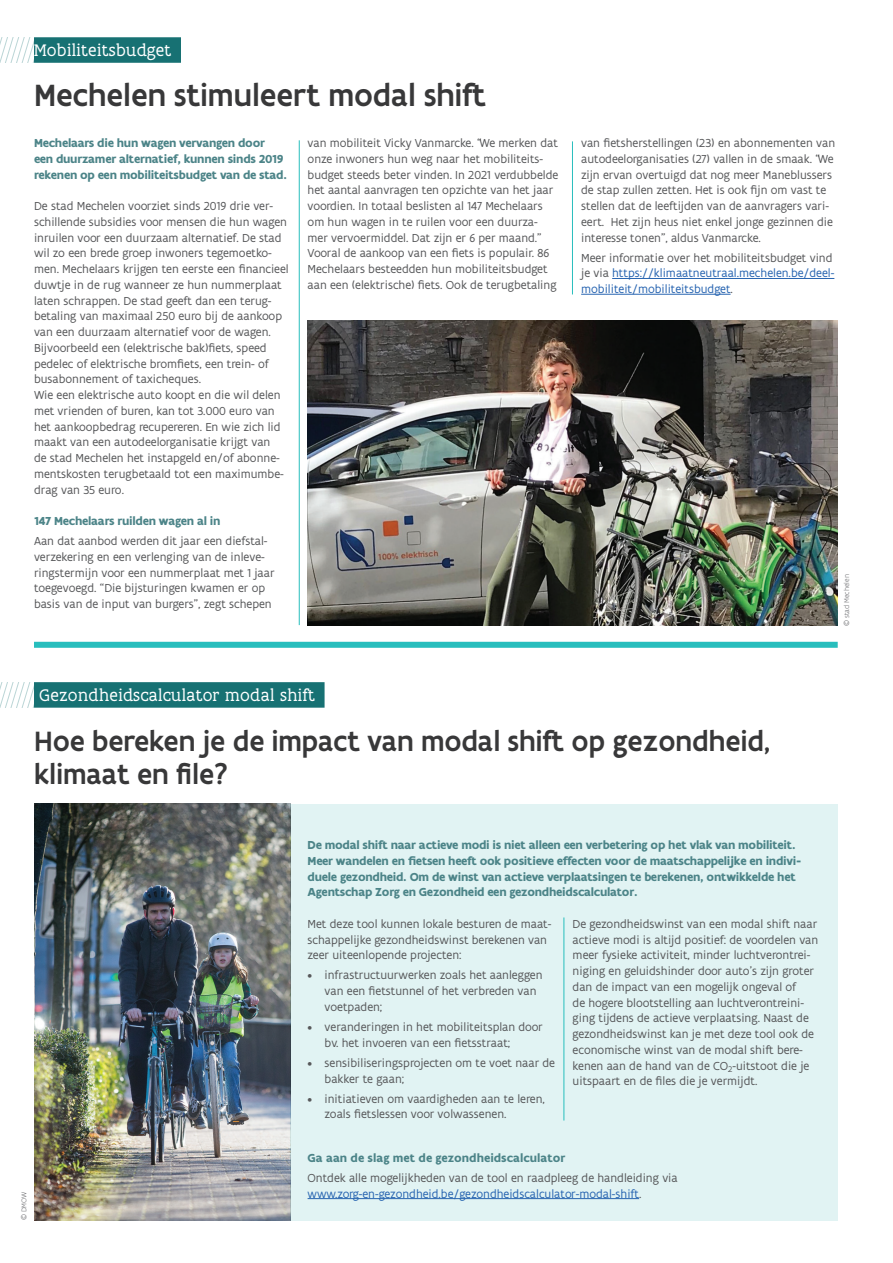
<style>
.page{position:relative;width:893px;height:1263px;background:#fff}
.page>*{position:absolute;margin:0;border:0;box-sizing:border-box;transform-origin:0 0}
.t1{font:500 33px "Flanders Art Sans";color:#383839}
.t2{font:500 30px/33px "Flanders Art Sans";color:#383839}
.t3{font:18px "Flanders Art Serif";letter-spacing:.02em;color:#fff}
.t4{font:12.45px/15.8px "Flanders Art Sans";color:#57585a}
.t5{font:700 12.45px/15.8px "Flanders Art Sans";letter-spacing:-.02em;color:#4c8488}
.t6{font:12.45px/15.8px "Flanders Art Sans";color:#2865b1}
.t7{font:700 12.45px "Flanders Art Sans";color:#4c8488}
.t8{font:300 7.5px "Flanders Art Sans";color:#6c6d70}
.s1{color:#57585a}
.s2{color:#2865b1}
</style>
<div class="page">
<img style="left:34px;top:804px;width:257px;height:416px">
<div style="left:291px;top:804px;width:547px;height:416px;background:#e1f3f3"></div>
<hr style="left:612px;top:278px;width:222px;height:1px;background:#2865b1">
<hr style="left:581px;top:294px;width:150px;height:1px;background:#2865b1">
<div style="left:34px;top:37px;width:147px;height:26px;background:#177173"></div>
<div style="left:34px;top:682px;width:291px;height:26px;background:#177173"></div>
<svg style="left:0;top:38px;width:35px;height:25px"></svg>
<svg style="left:0;top:683px;width:35px;height:25px"></svg>
<div style="left:34px;top:642px;width:804px;height:6px;background:#28bebd"></div>
<img style="left:308px;top:321px;width:530px;height:304px">
<hr style="left:299px;top:140px;width:1px;height:485px;background:#28bebd">
<hr style="left:572px;top:141px;width:1px;height:153px;background:#28bebd">
<hr style="left:308px;top:1198px;width:331px;height:1px;background:#2865b1">
<hr style="left:564px;top:917px;width:1px;height:203px;background:#28bebd">
<h3 class="t3" style="left:34px;top:40px;width:139px">Mobiliteitsbudget</h3>
<h1 class="t1" style="left:34px;top:74px;width:453px">Mechelen stimuleert modal shift</h1>
<p class="t5" style="left:34px;top:135px;width:254px">Mechelaars die hun wagen vervangen door een duurzamer alternatief, kunnen sinds 2019 rekenen op een mobiliteitsbudget van de stad.</p>
<p class="t4" style="left:34px;top:198px;width:256px">De stad Mechelen voorziet sinds 2019 drie ver&shy;schillende subsidies voor mensen die hun wagen inruilen voor een duurzaam alternatief. De stad wil zo een brede groep inwoners tegemoetko&shy;men. Mechelaars krijgen ten eerste een financieel duwtje in de rug wanneer ze hun nummerplaat laten schrappen. De stad geeft dan een terug&shy;betaling van maximaal 250 euro bij de aankoop van een duurzaam alternatief voor de wagen.<br>Bijvoorbeeld een (elektrische bak)fiets, speed pedelec of elektrische bromfiets, een trein- of busabonnement of taxicheques.<br>Wie een elektrische auto koopt en die wil delen met vrienden of buren, kan tot 3.000 euro van het aankoopbedrag recupereren. En wie zich lid maakt van een autodeelorganisatie krijgt van<br>de stad Mechelen het instapgeld en/of abonne&shy;mentskosten terugbetaald tot een maximumbe&shy;drag van 35 euro.</p>
<p class="t5" style="left:34px;top:513px;width:188px">147 Mechelaars ruilden wagen al in</p>
<p class="t4" style="left:34px;top:533px;width:242px">Aan dat aanbod werden dit jaar een diefstal&shy;verzekering en een verlenging van de inleve&shy;ringstermijn voor een nummerplaat met 1 jaar toegevoegd. “Die bijsturingen kwamen er op basis van de input van burgers”, zegt schepen</p>
<p class="t4" style="left:308px;top:135px;width:252px">van mobiliteit Vicky Vanmarcke. “We merken dat onze inwoners hun weg naar het mobiliteits&shy;budget steeds beter vinden. In 2021 verdubbelde het aantal aanvragen ten opzichte van het jaar voordien. In totaal beslisten al 147 Mechelaars om hun wagen in te ruilen voor een duurza&shy;mer vervoermiddel. Dat zijn er 6 per maand.” Vooral de aankoop van een fiets is populair. 86<br>Mechelaars besteedden hun mobiliteitsbudget aan een (elektrische) fiets. Ook de terugbetaling</p>
<p class="t4" style="left:581px;top:135px;width:255px">van fietsherstellingen (23) en abonnementen van autodeelorganisaties (27) vallen in de smaak. “We zijn ervan overtuigd dat nog meer Maneblussers de stap zullen zetten. Het is ook fijn om vast te stellen dat de leeftijden van de aanvragers vari&shy;eert. Het zijn heus niet enkel jonge gezinnen die interesse tonen”, aldus Vanmarcke.</p>
<p class="t6" style="left:581px;top:250px;width:255px"><span class="s1">Meer informatie over het mobiliteitsbudget vind je via</span> https://klimaatneutraal.mechelen.be/deel&shy;mobiliteit/mobiliteitsbudget<span class="s1">.</span></p>
<p class="t8" style="left:842px;top:626px;width:54px;rotate:-90deg">© stad Mechelen</p>
<h3 class="t3" style="left:39px;top:684px;width:277px">Gezondheidscalculator modal shift</h3>
<h2 class="t2" style="left:34px;top:725px;width:738px">Hoe bereken je de impact van modal shift op gezondheid, klimaat en file?</h2>
<p class="t8" style="left:20px;top:1220px;width:31px;rotate:-90deg">© DMOW</p>
<p class="t5" style="left:308px;top:837px;width:495px">De modal shift naar actieve modi is niet alleen een verbetering op het vlak van mobiliteit.<br>Meer wandelen en fietsen heeft ook positieve effecten voor de maatschappelijke en indivi&shy;duele gezondheid. Om de winst van actieve verplaatsingen te berekenen, ontwikkelde het Agentschap Zorg en Gezondheid een gezondheidscalculator.</p>
<p class="t4" style="left:308px;top:916px;width:245px">Met deze tool kunnen lokale besturen de maat&shy;schappelijke gezondheidswinst berekenen van zeer uiteenlopende projecten:</p>
<p class="t4" style="left:325px;top:968px;width:219px;text-indent:-17px">• infrastructuurwerken zoals het aanleggen van een fietstunnel of het verbreden van voetpaden;</p>
<p class="t4" style="left:325px;top:1019px;width:219px;text-indent:-17px">• veranderingen in het mobiliteitsplan door bv. het invoeren van een fietsstraat;</p>
<p class="t4" style="left:325px;top:1055px;width:232px;text-indent:-17px">• sensibiliseringsprojecten om te voet naar de bakker te gaan;</p>
<p class="t4" style="left:325px;top:1091px;width:222px;text-indent:-17px">• initiatieven om vaardigheden aan te leren, zoals fietslessen voor volwassenen.</p>
<p class="t4" style="left:573px;top:916px;width:247px">De gezondheidswinst van een modal shift naar actieve modi is altijd positief: de voordelen van meer fysieke activiteit, minder luchtverontrei&shy;niging en geluidshinder door auto’s zijn groter dan de impact van een mogelijk ongeval of<br>de hogere blootstelling aan luchtverontreini&shy;ging tijdens de actieve verplaatsing. Naast de gezondheidswinst kan je met deze tool ook de economische winst van de modal shift bere&shy;kenen aan de hand van de CO<sub>2</sub>-uitstoot die je uitspaart en de files die je vermijdt.</p>
<p class="t7" style="left:308px;top:1150px;width:259px">Ga aan de slag met de gezondheidscalculator</p>
<p class="t4" style="left:308px;top:1170px;width:372px">Ontdek alle mogelijkheden van de tool en raadpleeg de handleiding via <span class="s2">www.zorg-en-gezondheid.be/gezondheidscalculator-modal-shift</span>.</p>
</div>
